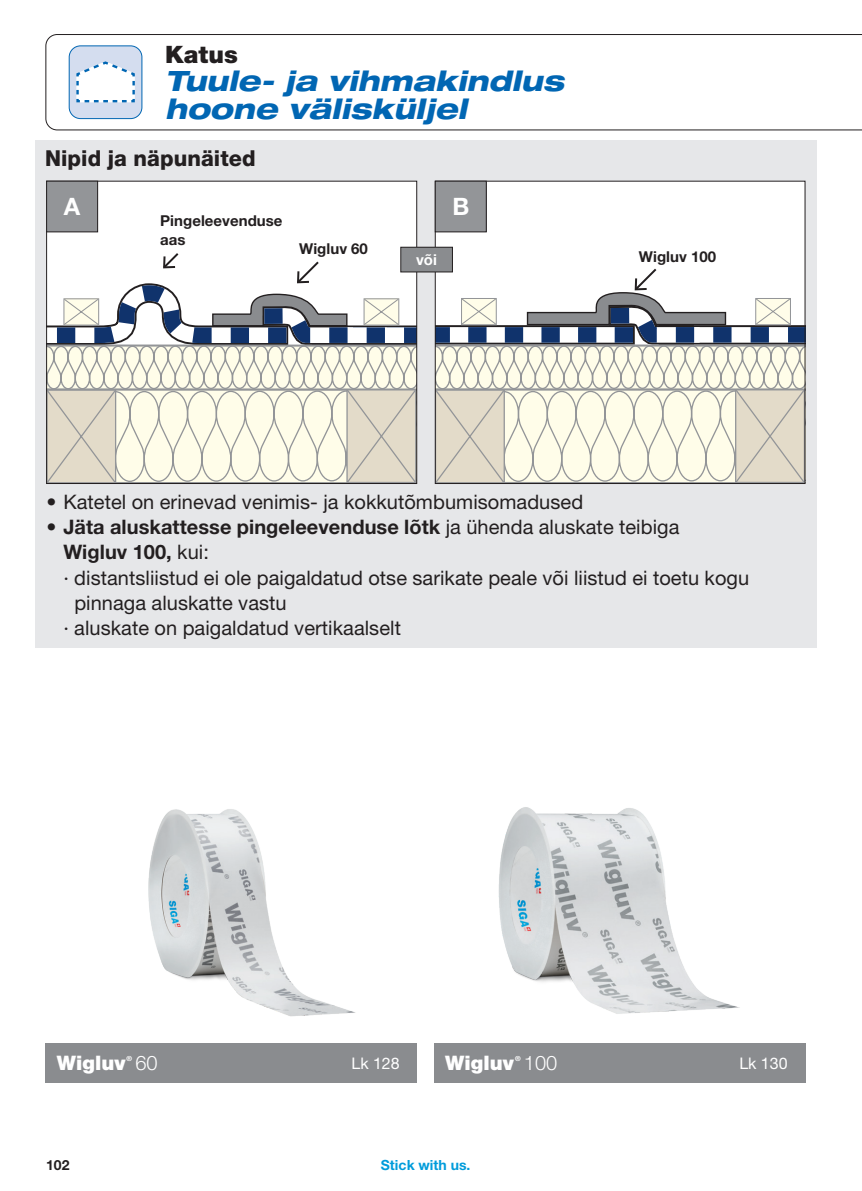
<style>
.page{position:relative;width:862px;height:1191px;background:#fff}
.page>*{position:absolute;margin:0;border:0;box-sizing:border-box;transform-origin:0 0}
.t1{font:italic 800 expanded 28px/28px "Helvetica Neue LT Pro";letter-spacing:.005em;color:#0166b3}
.t2{font:900 24px "Helvetica Neue LT Pro";letter-spacing:.005em;color:#231f20}
.t3{font:700 24px "Helvetica Neue LT Pro";color:#fff}
.t4{font:800 22px "Helvetica Neue LT Pro";letter-spacing:.005em;color:#231f20}
.t5{font:20px "Helvetica Neue LT Pro";letter-spacing:.005em;color:#231f20}
.t6{font:700 20px "Helvetica Neue LT Pro";letter-spacing:.005em;color:#231f20}
.t7{font:900 20px "Helvetica Neue LT Pro";letter-spacing:.005em;color:#fff}
.t8{font:300 20px "Helvetica Neue LT Pro";color:#fff}
.t9{font:16px "Helvetica Neue LT Pro";letter-spacing:.005em;color:#fff}
.t10{font:700 15px/19.4px "Helvetica Neue LT Pro";letter-spacing:.005em;color:#231f20}
.t11{font:700 15px "Helvetica Neue LT Pro";color:#fff}
.t12{font:700 14px "Helvetica Neue LT Pro";letter-spacing:.005em;color:#009cdb}
.t13{font:700 14px "Helvetica Neue LT Pro";color:#231f20}
.t14{font:700 7px "Helvetica Neue LT Pro";color:#fff}
.s1{font-weight:400}
</style>
<div class="page">
<svg style="left:45px;top:34px;width:817px;height:96px"></svg>
<div style="left:69px;top:46px;width:73px;height:73px;background:#d4ddef;border-radius:11px"></div>
<div style="left:69px;top:45px;width:73px;height:74px;border:1px solid #0166b3;border-radius:11px"></div>
<svg style="left:76px;top:61px;width:59px;height:42px"></svg>
<img style="left:498px;top:807px;width:242px;height:207px">
<div style="left:35px;top:140px;width:781px;height:507px;background:#e6e7e9"></div>
<div style="left:47px;top:181px;width:370px;height:302px;background:#fff"></div>
<svg style="left:46px;top:251px;width:371px;height:233px"></svg>
<div style="left:47px;top:181px;width:51px;height:51px;background:#939598"></div>
<div style="left:46px;top:181px;width:52px;height:51px;border:1px solid #231f20"></div>
<div style="left:435px;top:181px;width:370px;height:302px;background:#fff"></div>
<svg style="left:435px;top:266px;width:370px;height:218px"></svg>
<div style="left:435px;top:181px;width:51px;height:51px;background:#939598"></div>
<div style="left:435px;top:181px;width:51px;height:51px;border:1px solid #231f20"></div>
<div style="left:401px;top:247px;width:51px;height:25px;background:#8a8c8f"></div>
<div style="left:400px;top:247px;width:53px;height:25px;border:1px solid #231f20"></div>
<div style="left:45px;top:1043px;width:372px;height:40px;background:#8a8c8f"></div>
<div style="left:434px;top:1043px;width:371px;height:40px;background:#8a8c8f"></div>
<img style="left:148px;top:809px;width:208px;height:208px">
<p class="t2" style="left:165px;top:40px;width:74px">Katus</p>
<h1 class="t1" style="left:165px;top:67px;width:400px">Tuule- ja vihmakindlus hoone välisküljel</h1>
<p class="t4" style="left:45px;top:145px;width:212px">Nipid ja näpunäited</p>
<p class="t3" style="left:64px;top:192px;width:18px">A</p>
<p class="t10" style="left:160px;top:211px;width:124px">Pingeleevenduse aas</p>
<p class="t10" style="left:299px;top:239px;width:70px">Wigluv 60</p>
<p class="t11" style="left:416px;top:250px;width:22px">või</p>
<p class="t3" style="left:452px;top:192px;width:18px">B</p>
<p class="t10" style="left:639px;top:247px;width:79px">Wigluv 100</p>
<p class="t5" style="left:46px;top:490px;width:538px">• Katetel on erinevad venimis- ja kokkutõmbumisomadused</p>
<p class="t6" style="left:46px;top:515px;width:634px"><span class="s1">•</span> Jäta aluskattesse pingeleevenduse lõtk <span class="s1">ja ühenda aluskate teibiga</span></p>
<p class="t6" style="left:63px;top:540px;width:147px">Wigluv 100, <span class="s1">kui:</span></p>
<p class="t5" style="left:63px;top:565px;width:687px">· distantsliistud ei ole paigaldatud otse sarikate peale või liistud ei toetu kogu</p>
<p class="t5" style="left:74px;top:591px;width:214px">pinnaga aluskatte vastu</p>
<p class="t5" style="left:63px;top:616px;width:339px">· aluskate on paigaldatud vertikaalselt</p>
<p class="t7" style="left:57px;top:1050px;width:70px">Wigluv</p>
<p class="t14" style="left:127px;top:1053px;width:7px">®</p>
<p class="t8" style="left:135px;top:1050px;width:24px">60</p>
<p class="t9" style="left:351px;top:1053px;width:50px">Lk 128</p>
<p class="t7" style="left:445px;top:1050px;width:70px">Wigluv</p>
<p class="t14" style="left:515px;top:1053px;width:7px">®</p>
<p class="t8" style="left:524px;top:1050px;width:35px">100</p>
<p class="t9" style="left:739px;top:1053px;width:50px">Lk 130</p>
<p class="t13" style="left:46px;top:1156px;width:25px">102</p>
<p class="t12" style="left:381px;top:1156px;width:91px">Stick with us.</p>
</div>
